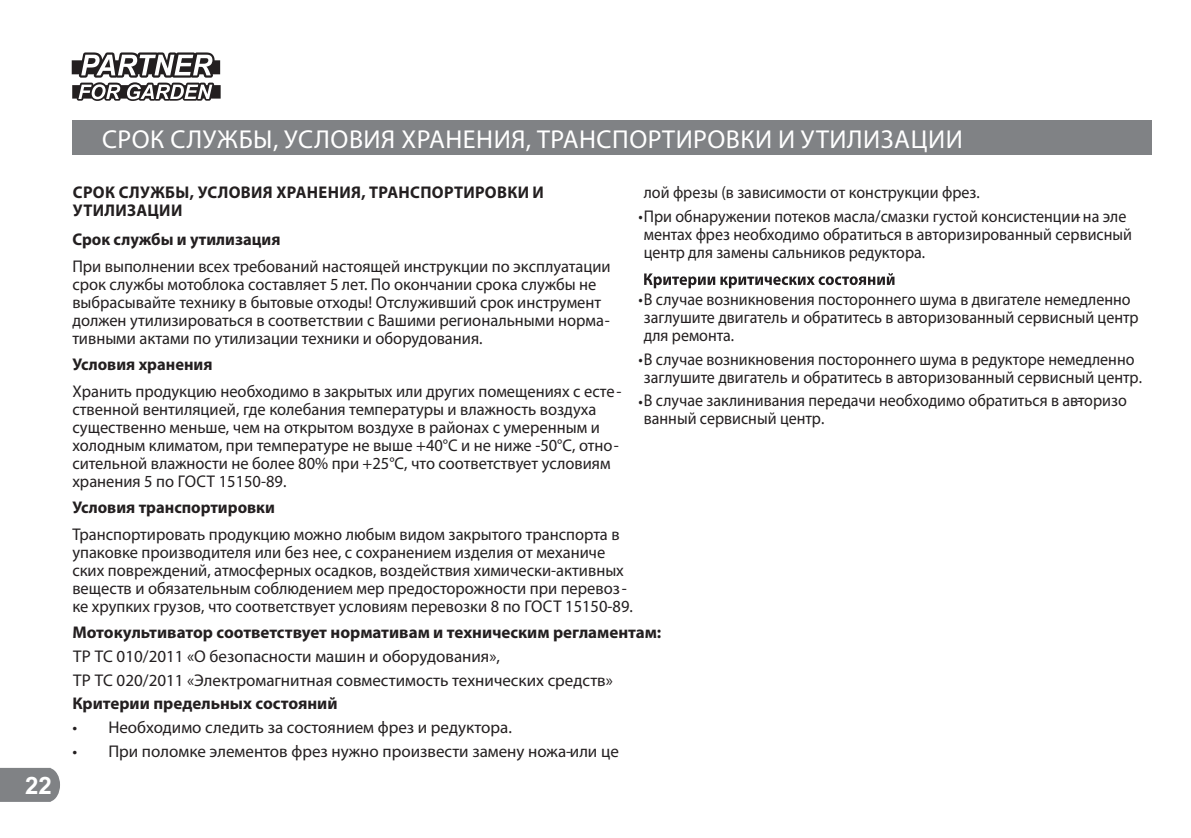
<style>
.page{position:relative;width:1191px;height:838px;background:#fff}
.page>*{position:absolute;margin:0;border:0;box-sizing:border-box;transform-origin:0 0}
.t1{font:26px "Myriad Pro";letter-spacing:.02em;color:#fff}
.t2{font:700 24px "Arial";color:#fff}
.t3{font:17px/18px "Myriad Pro";color:#231f20}
.t4{font:17px/18px "Myriad Pro";color:#231f20;scale:.91 1}
.t5{font:700 17px "Myriad Pro";color:#231f20}
.t6{font:17px/18px "Myriad Pro";color:#231f20;scale:.94 1}
.t7{font:700 17px/18px "Myriad Pro";letter-spacing:.02em;color:#231f20}
</style>
<div class="page">
<svg style="left:0;top:768px;width:60px;height:34px"></svg>
<div style="left:72px;top:121px;width:1079px;height:34px;background:#808285"></div>
<svg style="left:644px;top:273px;width:250px;height:15px"></svg>
<svg style="left:72px;top:52px;width:148px;height:49px"></svg>
<h2 class="t2" style="left:25px;top:776px;width:28px">22</h2>
<h1 class="t1" style="left:102px;top:128px;width:862px">СРОК СЛУЖБЫ, УСЛОВИЯ ХРАНЕНИЯ, ТРАНСПОРТИРОВКИ И УТИЛИЗАЦИИ</h1>
<p class="t7" style="left:73px;top:185px;width:472px">СРОК СЛУЖБЫ, УСЛОВИЯ ХРАНЕНИЯ, ТРАНСПОРТИРОВКИ И<br>УТИЛИЗАЦИИ</p>
<p class="t5" style="left:72px;top:232px;width:209px">Срок службы и утилизация</p>
<p class="t3" style="left:72px;top:258px;width:539px">При выполнении всех требований настоящей инструкции по эксплуатации срок службы мотоблока составляет 5 лет. По окончании срока службы не выбрасывайте технику в бытовые отходы! Отслуживший срок инструмент должен утилизироваться в соответствии с Вашими региональными норма&shy;тивными актами по утилизации техники и оборудования.</p>
<p class="t5" style="left:72px;top:357px;width:142px">Условия хранения</p>
<p class="t3" style="left:72px;top:383px;width:550px">Хранить продукцию необходимо в закрытых или других помещениях с есте&shy;ственной вентиляцией, где колебания температуры и влажность воздуха существенно меньше, чем на открытом воздухе в районах с умеренным и холодным климатом, при температуре не выше +40°С и не ниже -50°С, отно&shy;сительной влажности не более 80% при +25°С, что соответствует условиям хранения 5 по ГОСТ 15150-89.</p>
<p class="t5" style="left:72px;top:500px;width:204px">Условия транспортировки</p>
<p class="t3" style="left:72px;top:526px;width:548px">Транспортировать продукцию можно любым видом закрытого транспорта в упаковке производителя или без нее, с сохранением изделия от механи</p>
<p class="t6" style="left:643px;top:185px;width:359px">лой фрезы (в зависимости от конструкции фрез.</p>
<p class="t4" style="left:638px;top:208px;width:537px">•При обнаружении потеков масла/смазки густой консистенции на эле</p>
<p class="t6" style="left:643px;top:208px;width:520px;text-indent:432px">- ментах фрез необходимо обратиться в авторизированный сервисный центр для замены сальников редуктора.</p>
<p class="t4" style="left:643px;top:292px;width:545px;text-indent:-5px">•В случае возникновения постороннего шума в двигателе немедленно заглушите двигатель и обратитесь в авторизованный сервисный центр для ремонта.</p>
<p class="t4" style="left:638px;top:351px;width:554px;text-align:center">•В случае возникновения постороннего шума в редукторе немедленно заглушите двигатель и обратитесь в авторизованный сервисный центр.</p>
<p class="t4" style="left:643px;top:393px;width:532px;text-indent:-5px">• В случае заклинивания передачи необходимо обратиться в ав-торизо ванный сервисный центр.</p>
<p class="t3" style="left:72px;top:544px;width:562px;text-indent:476px">- че ских повреждений, атмосферных осадков, воздействия химически-активных веществ и обязательным соблюдением мер предосторожности при перевоз - ке хрупких грузов, что соответствует условиям перевозки 8 по ГОСТ 15150-89.</p>
<p class="t5" style="left:72px;top:625px;width:590px">Мотокультиватор соответствует нормативам и техническим регламентам:</p>
<p class="t3" style="left:73px;top:646px;width:541px;line-height:23.6px">ТР ТС 010/2011 «О безопасности машин и оборудования»,<br>ТР ТС 020/2011 «Электромагнитная совместимость технических средств»</p>
<p class="t5" style="left:72px;top:696px;width:267px">Критерии предельных состояний</p>
<p class="t3" style="left:72px;top:720px;width:441px">• Необходимо следить за состоянием фрез и редуктора.</p>
<p class="t3" style="left:72px;top:743px;width:548px">• При поломке элементов фрез нужно произвести замену ножа или це</p>
<p class="t3" style="left:566px;top:743px;width:7px">-</p>
</div>
